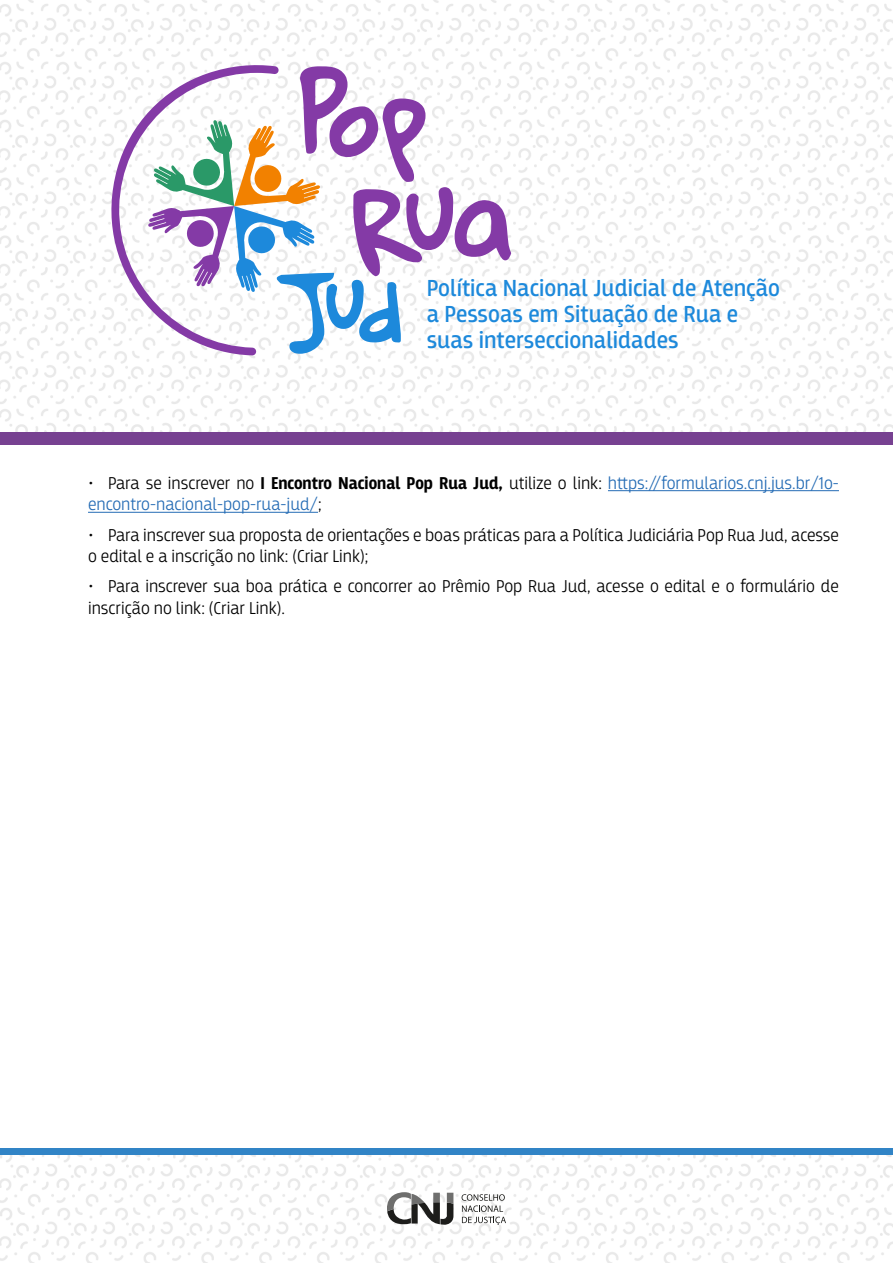
<style>
.page{position:relative;width:893px;height:1263px;background:#fff}
.page>*{position:absolute;margin:0;border:0;box-sizing:border-box;transform-origin:0 0}
.t1{font:24.3px/26.4px "Breakers";color:#1d89db}
.t2{font:300 18px/21.6px "Breakers";color:#000}
.t3{font:300 18px/21.6px "Breakers";color:#256cb5}
.s1{color:#000}
.s2{font-weight:700;color:#000}
</style>
<div class="page">
<img style="left:0;top:0;width:893px;height:432px">
<div style="left:0;top:432px;width:893px;height:12px;background:#774191"></div>
<svg style="left:279px;top:66px;width:232px;height:288px"></svg>
<svg style="left:90px;top:64px;width:189px;height:291px"></svg>
<hr style="left:608px;top:490px;width:231px;height:1px;background:#256cb5">
<hr style="left:88px;top:512px;width:230px;height:1px;background:#256cb5">
<img style="left:0;top:1154px;width:893px;height:109px">
<div style="left:0;top:1148px;width:893px;height:6px;background:#3184c6"></div>
<svg style="left:462px;top:1194px;width:44px;height:31px"></svg>
<svg style="left:386px;top:1192px;width:67px;height:33px"></svg>
<h1 class="t1" style="left:427px;top:275px;width:355px">Política Nacional Judicial de Atenção a Pessoas em Situação de Rua e suas interseccionalidades</h1>
<p class="t3" style="left:88px;top:472px;width:752px"><span class="s1">• Para se inscrever no</span> <span class="s2">I Encontro Nacional Pop Rua Jud,</span> <span class="s1">utilize o link:</span> https://formularios.cnj.jus.br/1o&shy;encontro-nacional-pop-rua-jud/<span class="s1">;</span></p>
<p class="t2" style="left:88px;top:524px;width:752px">• Para inscrever sua proposta de orientações e boas práticas para a Política Judiciária Pop Rua Jud, acesse o edital e a inscrição no link: (Criar Link);</p>
<p class="t2" style="left:88px;top:576px;width:752px">• Para inscrever sua boa prática e concorrer ao Prêmio Pop Rua Jud, acesse o edital e o formulário de inscrição no link: (Criar Link).</p>
</div>
